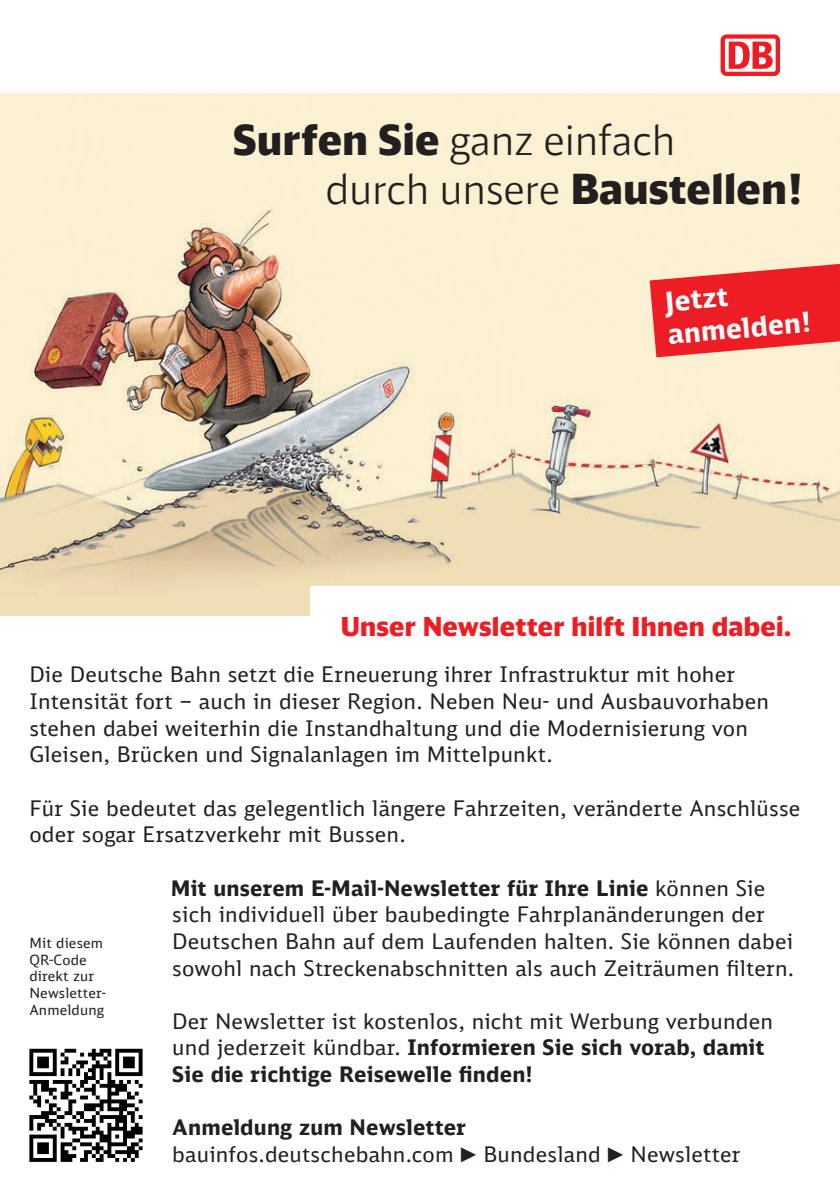
<style>
.page{position:relative;width:840px;height:1191px;background:#fff}
.page>*{position:absolute;margin:0;border:0;box-sizing:border-box;transform-origin:0 0}
.t1{font:300 41.2px/49.4px "DB Head";letter-spacing:.01em;color:#231f20}
.t2{font:700 27.2px/32.6px "DB Sans";color:#fff}
.t3{font:300 26px "DB Head";letter-spacing:.01em;color:#ee1d23}
.t4{font:21.2px/26.6px "DB Sans";letter-spacing:.01em;color:#231f20}
.t5{font:14px/16.8px "DB Sans";letter-spacing:.01em;color:#231f20}
.s1{font-style:inherit}
.s2{font-weight:700}
.s3{font-family:"Arial PE"}
</style>
<div class="page">
<img style="left:0;top:93px;width:839px;height:523px">
<svg style="left:720px;top:34px;width:59px;height:42px"></svg>
<div style="left:724px;top:39px;width:51px;height:33px;background:#fff;border-radius:2px"></div>
<svg style="left:728px;top:42px;width:44px;height:27px"></svg>
<div style="left:311px;top:586px;width:528px;height:30px;background:#fff"></div>
<svg style="left:29px;top:1048px;width:113px;height:113px"></svg>
<svg style="left:649px;top:264px;width:190px;height:93px;background:#f04443"></svg>
<h1 class="t1" style="left:325px;top:115px;width:477px;text-indent:-93px"><span class="s1">Surfen Sie</span> ganz einfach<br>durch unsere <span class="s1">Baustellen!</span></h1>
<p class="t2" style="left:663px;top:285px;width:145px;rotate:-5deg">Jetzt anmelden!</p>
<p class="t3" style="left:340px;top:610px;width:452px">Unser Newsletter hilft Ihnen dabei.</p>
<p class="t4" style="left:29px;top:661px;width:740px">Die Deutsche Bahn setzt die Erneuerung ihrer Infrastruktur mit hoher Intensität fort – auch in dieser Region. Neben Neu- und Ausbauvorhaben stehen dabei weiterhin die Instandhaltung und die Modernisierung von Gleisen, Brücken und Signalanlagen im Mittelpunkt.</p>
<p class="t4" style="left:29px;top:794px;width:772px">Für Sie bedeutet das gelegentlich längere Fahrzeiten, veränderte Anschlüsse oder sogar Ersatzverkehr mit Bussen.</p>
<p class="t4" style="left:171px;top:874px;width:624px"><span class="s2">Mit unserem E-Mail-Newsletter für Ihre Linie</span> können Sie sich individuell über baubedingte Fahrplanänderungen der Deutschen Bahn auf dem Laufenden halten. Sie können dabei sowohl nach Streckenabschnitten als auch Zeiträumen filtern.</p>
<p class="t4" style="left:172px;top:1007px;width:602px">Der Newsletter ist kostenlos, nicht mit Werbung verbunden und jederzeit kündbar. <span class="s2">Informieren Sie sich vorab, damit<br>Sie die richtige Reisewelle finden!</span></p>
<p class="t4" style="left:172px;top:1114px;width:569px"><span class="s2">Anmeldung zum Newsletter </span>bauinfos.deutschebahn.com <span class="s3">►</span> Bundesland <span class="s3">►</span> Newsletter</p>
<p class="t5" style="left:29px;top:934px;width:78px">Mit diesem<br>QR-Code direkt zur<br>Newsletter-<br>Anmeldung</p>
</div>
